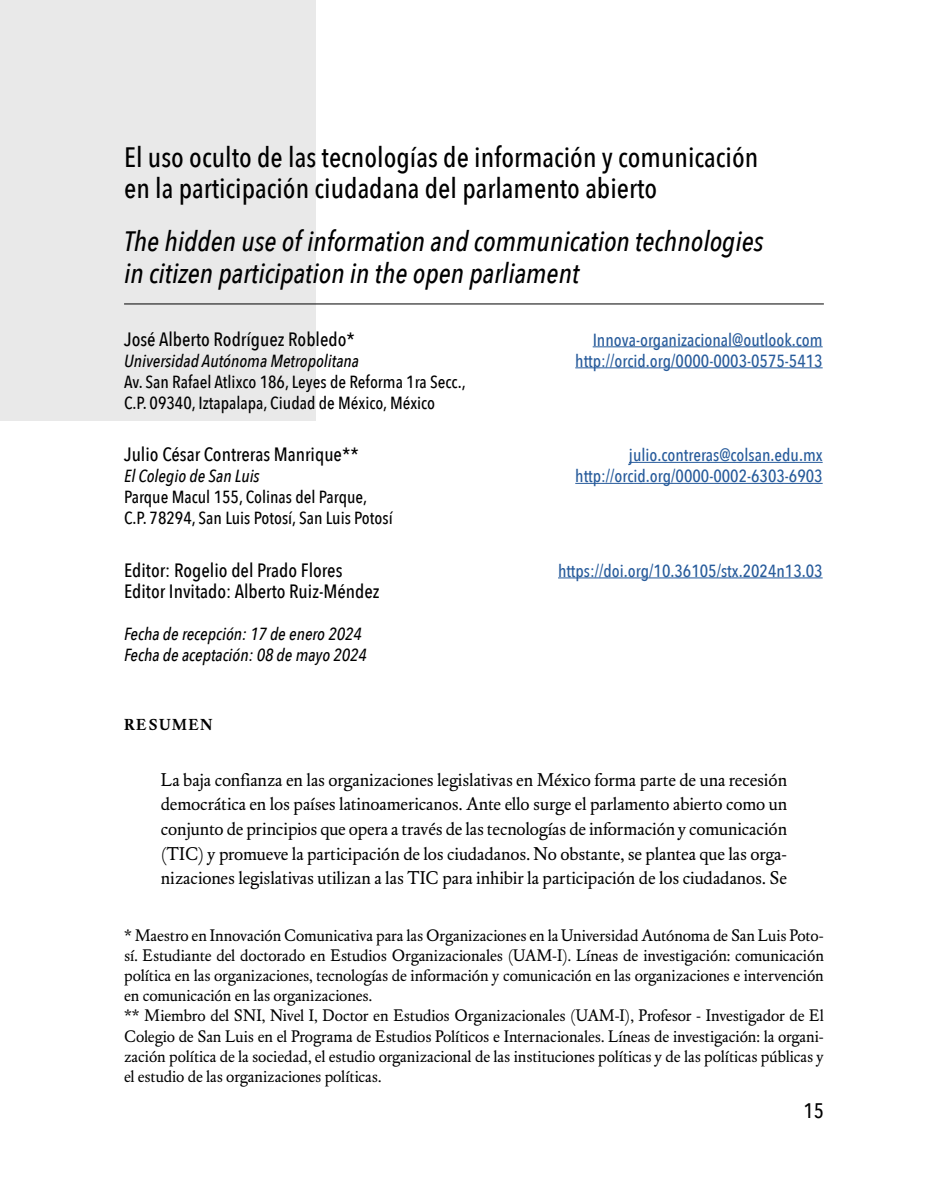
<style>
.page{position:relative;width:943px;height:1191px;background:#fff}
.page>*{position:absolute;margin:0;border:0;box-sizing:border-box;transform-origin:0 0}
.t1{font:500 28px/31.5px "Avenir Next Condensed";color:#000}
.t2{font:italic 500 28px/31.5px "Avenir Next Condensed";color:#000}
.t3{font:500 21px "Avenir Next Condensed";color:#000}
.t4{font:500 19.25px "Avenir Next Condensed";color:#000}
.t5{font:18.38px/24.5px "DTL Elzevir ST";color:#000;text-align:justify}
.t6{font:500 17.5px "Avenir Next Condensed";color:#275b9b}
.t7{font:500 17.5px/21px "Avenir Next Condensed";color:#000}
.t8{font:italic 500 17.5px/21px "Avenir Next Condensed";color:#000}
.t9{font:16.62px/20.1px "DTL Elzevir ST";color:#000}
.t10{font:700 15.92px "DTL Elzevir ST";letter-spacing:.07em;color:#000}
.s1{font-size:17.5px;color:#fff}
.s2{color:#fff}
</style>
<div class="page">
<div style="left:0;top:0;width:315px;height:420px;background:#e9e9e9"></div>
<hr style="left:124px;top:303px;width:699px;height:1px;background:#000">
<hr style="left:592px;top:346px;width:230px;height:1px;background:#275b9b">
<hr style="left:575px;top:367px;width:247px;height:1px;background:#275b9b">
<hr style="left:629px;top:462px;width:193px;height:1px;background:#275b9b">
<hr style="left:575px;top:483px;width:247px;height:1px;background:#275b9b">
<hr style="left:558px;top:577px;width:264px;height:1px;background:#275b9b">
<h1 class="t1" style="left:124px;top:141px;width:635px">El uso oculto de las tecnologías de información y comunicación en la participación ciudadana del parlamento abierto</h1>
<h1 class="t2" style="left:124px;top:225px;width:641px">The hidden use of information and communication technologies in citizen participation in the open parliament</h1>
<p class="t4" style="left:124px;top:327px;width:241px">José Alberto Rodríguez Robledo*<span class="s1">1</span></p>
<p class="t6" style="left:592px;top:329px;width:231px">Innova-organizacional@outlook.com</p>
<p class="t8" style="left:124px;top:350px;width:236px">Universidad Autónoma Metropolitana</p>
<p class="t6" style="left:575px;top:350px;width:249px">http://orcid.org/0000-0003-0575-5413</p>
<p class="t7" style="left:124px;top:371px;width:343px">Av. San Rafael Atlixco 186, Leyes de Reforma 1ra Secc.,<br>C.P. 09340, Iztapalapa, Ciudad de México, México</p>
<p class="t4" style="left:124px;top:443px;width:245px">Julio César Contreras Manrique**<span class="s2">2</span></p>
<p class="t6" style="left:629px;top:444px;width:195px">julio.contreras@colsan.edu.mx</p>
<p class="t8" style="left:124px;top:465px;width:137px">El Colegio de San Luis</p>
<p class="t6" style="left:575px;top:465px;width:249px">http://orcid.org/0000-0002-6303-6903</p>
<p class="t7" style="left:124px;top:486px;width:270px">Parque Macul 155, Colinas del Parque,<br>C.P. 78294, San Luis Potosí, San Luis Potosí</p>
<p class="t4" style="left:124px;top:558px;width:220px">Editor: Rogelio del Prado Flores</p>
<p class="t6" style="left:558px;top:560px;width:266px">https://doi.org/10.36105/stx.2024n13.03</p>
<p class="t4" style="left:124px;top:579px;width:257px">Editor Invitado: Alberto Ruiz-Méndez</p>
<p class="t8" style="left:124px;top:623px;width:244px">Fecha de recepción: 17 de enero 2024<br>Fecha de aceptación: 08 de mayo 2024</p>
<p class="t10" style="left:124px;top:715px;width:90px">RESUMEN</p>
<p class="t5" style="left:161px;top:767px;width:628px">La baja confianza en las organizaciones legislativas en México forma parte de una recesión democrática en los países latinoamericanos. Ante ello surge el parlamento abierto como un conjunto de principios que opera a través de las tecnologías de información y comunicación (TIC) y promueve la participación de los ciudadanos. No obstante, se plantea que las orga&shy;nizaciones legislativas utilizan a las TIC para inhibir la participación de los ciudadanos. Se</p>
<p class="t9" style="left:124px;top:925px;width:701px">* Maestro en Innovación Comunicativa para las Organizaciones en la Universidad Autónoma de San Luis Poto&shy;sí. Estudiante del doctorado en Estudios Organizacionales (UAM-I). Líneas de investigación: comunicación política en las organizaciones, tecnologías de información y comunicación en las organizaciones e intervención en comunicación en las organizaciones.<br>** Miembro del SNI, Nivel I, Doctor en Estudios Organizacionales (UAM-I), Profesor - Investigador de El Colegio de San Luis en el Programa de Estudios Políticos e Internacionales. Líneas de investigación: la organi&shy;zación política de la sociedad, el estudio organizacional de las instituciones políticas y de las políticas públicas y el estudio de las organizaciones políticas.</p>
<p class="t3" style="left:803px;top:1097px;width:22px">15</p>
</div>
